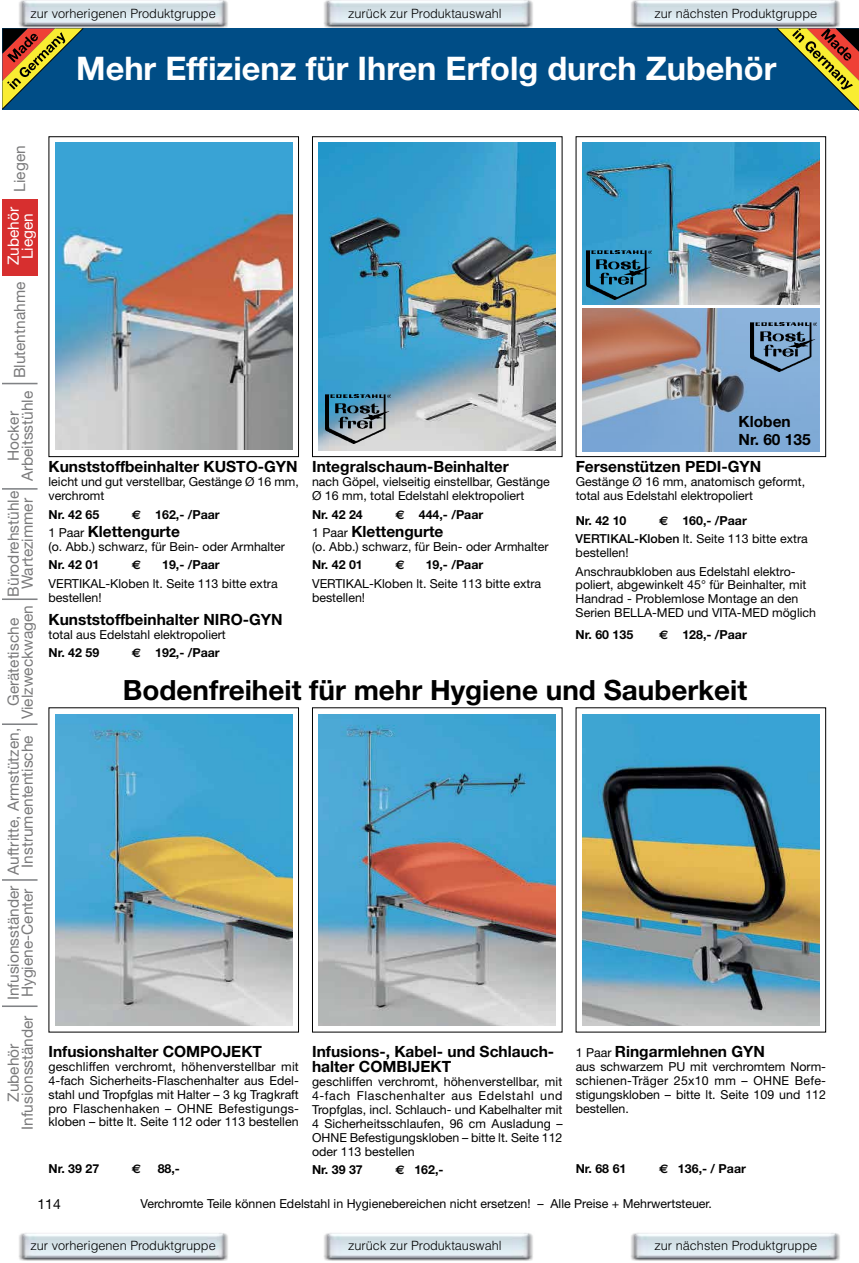
<style>
.page{position:relative;width:859px;height:1263px;background:#fff}
.page>*{position:absolute;margin:0;border:0;box-sizing:border-box;transform-origin:0 0}
.t1{font:700 32.55px "Helvetica Neue LT Std";color:#fff}
.t2{font:700 27.9px "Helvetica Neue LT Std";color:#000}
.t3{font:700 15.45px/15.5px "Helvetica Neue LT Std";color:#000}
.t4{font:15.45px/14px "Helvetica Neue LT Std";color:#7b7b7c;text-align:center}
.t5{font:15.45px/14px "Helvetica Neue LT Std";color:#fff;text-align:center}
.t6{font:13.95px "Helvetica Neue LT Std";color:#000}
.t7{font:300 12.75px "Helvetica LT Std";color:#000}
.t8{font:12.45px/14px "Helvetica Neue LT Std";color:#000}
.t9{font:700 12.45px "Helvetica Neue LT Std";color:#000}
.t10{font:700 12.45px "Euro Sans";color:#000}
.s1{font-family:"Euro Sans"}
.s2{font-weight:400;font-size:12.45px}
.s3{font-family:"Euro Sans";font-weight:700}
.s4{font-weight:700}
.s5{font-weight:500}
</style>
<div class="page">
<img style="left:324px;top:0;width:209px;height:28px">
<img style="left:19px;top:0;width:209px;height:28px">
<img style="left:631px;top:0;width:209px;height:28px">
<img style="left:324px;top:1233px;width:209px;height:28px">
<img style="left:19px;top:1233px;width:209px;height:28px">
<img style="left:631px;top:1233px;width:209px;height:28px">
<div style="left:2px;top:28px;width:857px;height:82px;background:#004d86"></div>
<svg style="left:2px;top:28px;width:82px;height:82px"></svg>
<svg style="left:776px;top:28px;width:83px;height:83px"></svg>
<hr style="left:2px;top:488px;width:36px;height:2px;background:#808285">
<hr style="left:2px;top:274px;width:36px;height:2px;background:#808285">
<hr style="left:2px;top:598px;width:36px;height:2px;background:#808285">
<hr style="left:2px;top:383px;width:36px;height:1px;background:#808285">
<hr style="left:2px;top:723px;width:36px;height:2px;background:#808285">
<hr style="left:2px;top:879px;width:36px;height:2px;background:#808285">
<hr style="left:2px;top:1005px;width:36px;height:2px;background:#808285">
<img style="left:55px;top:143px;width:237px;height:307px">
<div style="left:312px;top:136px;width:250px;height:321px;border:1px solid #000"></div>
<div style="left:49px;top:136px;width:250px;height:321px;border:1px solid #000"></div>
<div style="left:576px;top:136px;width:250px;height:321px;border:1px solid #000"></div>
<img style="left:319px;top:143px;width:237px;height:307px">
<img style="left:582px;top:143px;width:237px;height:161px">
<img style="left:325px;top:394px;width:65px;height:50px">
<img style="left:587px;top:251px;width:65px;height:49px">
<img style="left:319px;top:714px;width:237px;height:312px">
<img style="left:55px;top:714px;width:237px;height:312px">
<img style="left:582px;top:714px;width:237px;height:312px">
<div style="left:2px;top:199px;width:36px;height:76px;background:#d72f2f"></div>
<img style="left:582px;top:309px;width:237px;height:143px">
<img style="left:751px;top:322px;width:65px;height:49px">
<p class="t7" style="left:30px;top:5px;width:187px">zur vorherigenen Produktgruppe</p>
<p class="t7" style="left:348px;top:5px;width:155px">zurück zur Produktauswahl</p>
<p class="t7" style="left:654px;top:5px;width:164px">zur nächsten Produktgruppe</p>
<h1 class="t1" style="left:76px;top:48px;width:702px">Mehr Effizienz für Ihren Erfolg durch Zubehör</h1>
<p class="t4" style="left:13px;top:192px;width:48px;rotate:-90deg">Liegen</p>
<p class="t5" style="left:6px;top:265px;width:60px;rotate:-90deg">Zubehör<br>Liegen</p>
<p class="t4" style="left:13px;top:378px;width:98px;rotate:-90deg">Blutentnahme</p>
<p class="t4" style="left:6px;top:481px;width:92px;rotate:-90deg">Hocker<br>Arbeitsstühle</p>
<p class="t4" style="left:6px;top:597px;width:107px;rotate:-90deg">Bürodrehstühle<br>Wartezimmer</p>
<p class="t4" style="left:6px;top:719px;width:116px;rotate:-90deg">Gerätetische<br>Vielzweckwagen</p>
<p class="t4" style="left:6px;top:875px;width:148px;rotate:-90deg">Auftritte, Armstützen,<br>Instrumententische</p>
<p class="t4" style="left:6px;top:1000px;width:116px;text-align:left;rotate:-90deg">Infusionsständer<br>Hygiene-Center</p>
<p class="t4" style="left:6px;top:1130px;width:116px;rotate:-90deg">Zubehör<br>Infusionsständer</p>
<p class="t3" style="left:739px;top:412px;width:74px;line-height:18.3px">Kloben<br>Nr. 60 135</p>
<p class="t3" style="left:49px;top:459px;width:251px">Kunststoffbeinhalter KUSTO-GYN</p>
<p class="t8" style="left:49px;top:475px;width:252px">leicht und gut verstellbar, Gestänge Ø 16 mm, verchromt</p>
<p class="t9" style="left:49px;top:507px;width:52px">Nr. 42 65</p>
<p class="t9" style="left:132px;top:507px;width:89px"><span class="s1">€</span> 162,- /Paar</p>
<p class="t3" style="left:49px;top:523px;width:133px"><span class="s2">1 Paar</span> Klettengurte</p>
<p class="t8" style="left:49px;top:539px;width:238px">(o. Abb.) schwarz, für Bein- oder Armhalter</p>
<p class="t9" style="left:49px;top:557px;width:52px">Nr. 42 01</p>
<p class="t10" style="left:132px;top:558px;width:11px">€</p>
<p class="t9" style="left:162px;top:557px;width:59px">19,- /Paar</p>
<p class="t8" style="left:49px;top:576px;width:231px">VERTIKAL-Kloben lt. Seite 113 bitte extra bestellen!</p>
<p class="t3" style="left:49px;top:611px;width:236px">Kunststoffbeinhalter NIRO-GYN</p>
<p class="t8" style="left:49px;top:627px;width:179px">total aus Edelstahl elektropoliert</p>
<p class="t9" style="left:49px;top:645px;width:52px">Nr. 42 59</p>
<p class="t9" style="left:132px;top:645px;width:89px"><span class="s1">€</span> 192,- /Paar</p>
<p class="t3" style="left:576px;top:459px;width:187px">Fersenstützen PEDI-GYN</p>
<p class="t8" style="left:576px;top:475px;width:231px">Gestänge Ø 16 mm, anatomisch geformt, total aus Edelstahl elektropoliert</p>
<p class="t9" style="left:576px;top:513px;width:52px">Nr. 42 10</p>
<p class="t3" style="left:312px;top:459px;width:198px">Integralschaum-Beinhalter</p>
<p class="t8" style="left:312px;top:475px;width:239px">nach Göpel, vielseitig einstellbar, Gestänge<br>Ø 16 mm, total Edelstahl elektropoliert</p>
<p class="t9" style="left:312px;top:507px;width:52px">Nr. 42 24</p>
<p class="t9" style="left:396px;top:507px;width:89px"><span class="s1">€</span> 444,- /Paar</p>
<p class="t3" style="left:312px;top:523px;width:133px"><span class="s2">1 Paar</span> Klettengurte</p>
<p class="t8" style="left:312px;top:539px;width:238px">(o. Abb.) schwarz, für Bein- oder Armhalter</p>
<p class="t9" style="left:312px;top:557px;width:52px">Nr. 42 01</p>
<p class="t10" style="left:396px;top:558px;width:11px">€</p>
<p class="t9" style="left:426px;top:557px;width:59px">19,- /Paar</p>
<p class="t8" style="left:312px;top:576px;width:231px">VERTIKAL-Kloben lt. Seite 113 bitte extra bestellen!</p>
<p class="t8" style="left:576px;top:511px;width:234px;line-height:18.3px;text-indent:83px"><span class="s3">€</span> <span class="s4">160,- /Paar<br></span><span class="s5">VERTIKAL-Kloben</span> lt. Seite 113 bitte extra</p>
<p class="t8" style="left:576px;top:543px;width:221px;line-height:18.3px">bestellen!<br>Anschraubkloben aus Edelstahl elektro-</p>
<p class="t8" style="left:576px;top:578px;width:242px">poliert, abgewinkelt 45° für Beinhalter, mit<br>Handrad - Problemlose Montage an den<br>Serien BELLA-MED und VITA-MED möglich</p>
<p class="t9" style="left:576px;top:627px;width:59px">Nr. 60 135</p>
<p class="t9" style="left:659px;top:627px;width:89px"><span class="s1">€</span> 128,- /Paar</p>
<h2 class="t2" style="left:123px;top:673px;width:626px">Bodenfreiheit für mehr Hygiene und Sauberkeit</h2>
<p class="t3" style="left:49px;top:1043px;width:215px">Infusionshalter COMPOJEKT</p>
<p class="t8" style="left:49px;top:1059px;width:252px;text-align:justify">geschliffen verchromt, höhenverstellbar mit 4-fach Sicherheits-Flaschenhalter aus Edel&shy;stahl und Tropfglas mit Halter – 3 kg Tragkraft pro Flaschenhaken – OHNE Befestigungs&shy;kloben – bitte lt. Seite 112 oder 113 bestellen</p>
<p class="t9" style="left:49px;top:1160px;width:52px">Nr. 39 27</p>
<p class="t10" style="left:132px;top:1161px;width:11px">€</p>
<p class="t9" style="left:158px;top:1160px;width:24px">88,-</p>
<p class="t3" style="left:312px;top:1043px;width:244px">Infusions-, Kabel- und Schlauch&shy;halter COMBIJEKT</p>
<p class="t8" style="left:312px;top:1074px;width:252px;text-align:justify">geschliffen verchromt, höhenverstellbar, mit 4-fach Flaschenhalter aus Edelstahl und Tropfglas, incl. Schlauch- und Kabelhalter mit 4 Sicherheitsschlaufen, 96 cm Ausladung – OHNE Befestigungskloben – bitte lt. Seite 112 oder 113 bestellen</p>
<p class="t9" style="left:312px;top:1162px;width:52px">Nr. 39 37</p>
<p class="t9" style="left:396px;top:1162px;width:50px"><span class="s1">€</span> 162,-</p>
<p class="t3" style="left:576px;top:1043px;width:191px"><span class="s2">1 Paar</span> Ringarmlehnen GYN</p>
<p class="t8" style="left:576px;top:1059px;width:252px;text-align:justify">aus schwarzem PU mit verchromtem Norm&shy;schienen-Träger 25x10 mm – OHNE Befe&shy;stigungskloben – bitte lt. Seite 109 und 112 bestellen.</p>
<p class="t9" style="left:576px;top:1160px;width:52px">Nr. 68 61</p>
<p class="t9" style="left:659px;top:1160px;width:88px"><span class="s1">€</span> 136,- / Paar</p>
<p class="t6" style="left:38px;top:1196px;width:25px">114</p>
<p class="t8" style="left:140px;top:1197px;width:573px">Verchromte Teile können Edelstahl in Hygienebereichen nicht ersetzen! – Alle Preise + Mehrwertsteuer.</p>
<p class="t7" style="left:30px;top:1238px;width:187px">zur vorherigenen Produktgruppe</p>
<p class="t7" style="left:348px;top:1238px;width:155px">zurück zur Produktauswahl</p>
<p class="t7" style="left:654px;top:1238px;width:164px">zur nächsten Produktgruppe</p>
</div>
